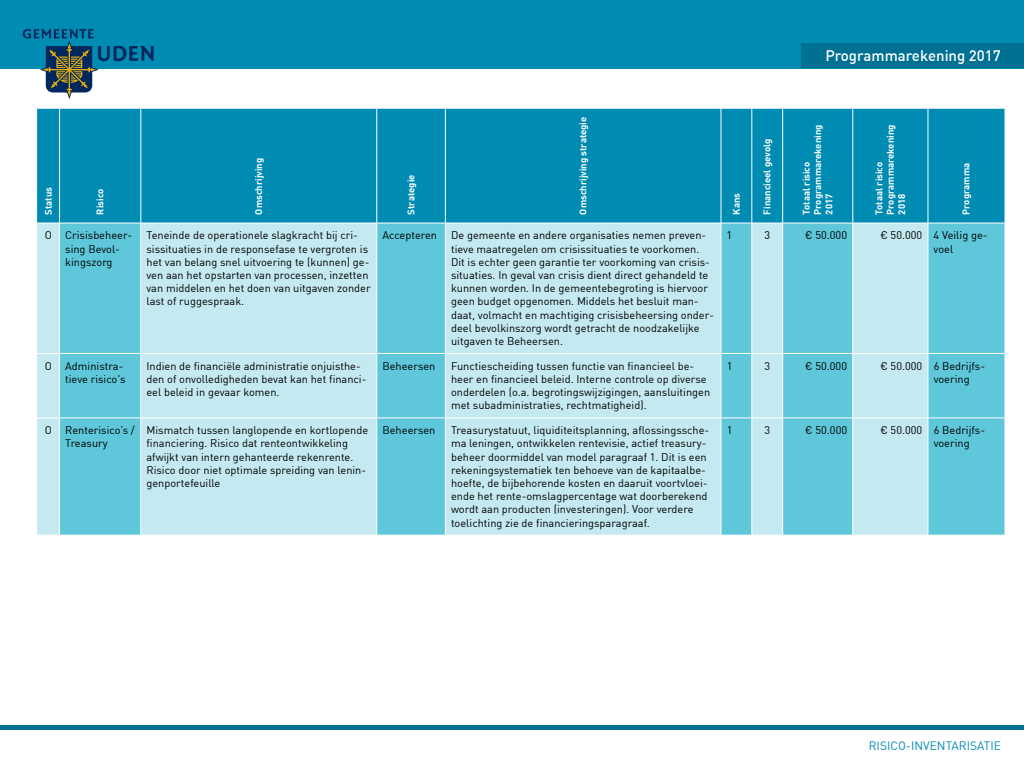
<style>
.page{position:relative;width:1024px;height:768px;background:#fff}
.page>*{position:absolute;margin:0;border:0;box-sizing:border-box;transform-origin:0 0}
.t1{font:500 15px "DIN";color:#fff}
.t2{font:12px "DIN";color:#008bb3}
.t3{font:11px/13.2px "DIN";color:#000}
.t4{font:700 9.5px/11.4px "DIN";color:#fff}
</style>
<div class="page">
<hr style="left:0;top:726px;width:1024px;height:4px;background:#007093">
<div style="left:0;top:0;width:1024px;height:68px;background:#008bb3"></div>
<div style="left:801px;top:43px;width:223px;height:25px;background:#007093"></div>
<svg style="left:23px;top:29px;width:131px;height:70px"></svg>
<div style="left:37px;top:109px;width:968px;height:114px;background:#008bb3"></div>
<div style="left:37px;top:224px;width:22px;height:311px;background:#c5e9f0"></div>
<svg style="left:60px;top:224px;width:945px;height:311px;background:#9fdce7"></svg>
<div style="left:854px;top:224px;width:74px;height:311px;background:#c5e9f0"></div>
<hr style="left:141px;top:223px;width:1px;height:130px;background:#fff">
<hr style="left:377px;top:223px;width:1px;height:130px;background:#fff">
<hr style="left:445px;top:223px;width:1px;height:130px;background:#fff">
<hr style="left:721px;top:223px;width:1px;height:130px;background:#fff">
<hr style="left:752px;top:223px;width:1px;height:130px;background:#fff">
<hr style="left:782px;top:223px;width:1px;height:130px;background:#fff">
<hr style="left:141px;top:354px;width:1px;height:64px;background:#fff">
<hr style="left:377px;top:354px;width:1px;height:64px;background:#fff">
<hr style="left:445px;top:354px;width:1px;height:64px;background:#fff">
<hr style="left:721px;top:354px;width:1px;height:64px;background:#fff">
<hr style="left:752px;top:354px;width:1px;height:64px;background:#fff">
<hr style="left:782px;top:354px;width:1px;height:64px;background:#fff">
<hr style="left:141px;top:418px;width:1px;height:117px;background:#fff">
<hr style="left:377px;top:418px;width:1px;height:117px;background:#fff">
<hr style="left:445px;top:418px;width:1px;height:117px;background:#fff">
<hr style="left:721px;top:418px;width:1px;height:117px;background:#fff">
<hr style="left:752px;top:418px;width:1px;height:117px;background:#fff">
<hr style="left:782px;top:418px;width:1px;height:117px;background:#fff">
<hr style="left:59px;top:108px;width:1px;height:115px;background:#fff">
<hr style="left:141px;top:108px;width:1px;height:115px;background:#fff">
<hr style="left:377px;top:108px;width:1px;height:115px;background:#fff">
<hr style="left:445px;top:108px;width:1px;height:115px;background:#fff">
<hr style="left:721px;top:108px;width:1px;height:115px;background:#fff">
<hr style="left:752px;top:108px;width:1px;height:115px;background:#fff">
<hr style="left:782px;top:108px;width:1px;height:115px;background:#fff">
<hr style="left:853px;top:108px;width:1px;height:115px;background:#fff">
<hr style="left:928px;top:108px;width:1px;height:115px;background:#fff">
<svg style="left:37px;top:108px;width:23px;height:1px"></svg>
<svg style="left:37px;top:223px;width:23px;height:1px"></svg>
<svg style="left:37px;top:353px;width:23px;height:1px"></svg>
<svg style="left:37px;top:418px;width:23px;height:1px"></svg>
<hr style="left:60px;top:353px;width:81px;height:1px;background:#fff">
<hr style="left:60px;top:418px;width:81px;height:1px;background:#fff">
<hr style="left:141px;top:353px;width:236px;height:1px;background:#fff">
<hr style="left:141px;top:418px;width:236px;height:1px;background:#fff">
<hr style="left:377px;top:353px;width:68px;height:1px;background:#fff">
<hr style="left:377px;top:418px;width:68px;height:1px;background:#fff">
<hr style="left:445px;top:353px;width:276px;height:1px;background:#fff">
<hr style="left:445px;top:418px;width:276px;height:1px;background:#fff">
<hr style="left:721px;top:353px;width:31px;height:1px;background:#fff">
<hr style="left:721px;top:418px;width:31px;height:1px;background:#fff">
<hr style="left:752px;top:353px;width:31px;height:1px;background:#fff">
<hr style="left:752px;top:418px;width:31px;height:1px;background:#fff">
<hr style="left:783px;top:353px;width:70px;height:1px;background:#fff">
<hr style="left:783px;top:418px;width:70px;height:1px;background:#fff">
<hr style="left:928px;top:353px;width:77px;height:1px;background:#fff">
<hr style="left:928px;top:418px;width:77px;height:1px;background:#fff">
<hr style="left:853px;top:223px;width:1px;height:130px;background:#fff">
<hr style="left:928px;top:223px;width:1px;height:130px;background:#fff">
<hr style="left:853px;top:354px;width:1px;height:64px;background:#fff">
<hr style="left:928px;top:354px;width:1px;height:64px;background:#fff">
<hr style="left:853px;top:418px;width:1px;height:117px;background:#fff">
<hr style="left:928px;top:418px;width:1px;height:117px;background:#fff">
<hr style="left:853px;top:353px;width:75px;height:1px;background:#fff">
<hr style="left:853px;top:418px;width:75px;height:1px;background:#fff">
<p class="t4" style="left:42px;top:215px;width:29px;rotate:-90deg">Status</p>
<p class="t4" style="left:94px;top:215px;width:27px;rotate:-90deg">Risico</p>
<p class="t4" style="left:253px;top:215px;width:58px;rotate:-90deg">Omschrijving</p>
<p class="t4" style="left:405px;top:215px;width:41px;rotate:-90deg">Strategie</p>
<p class="t4" style="left:577px;top:215px;width:99px;rotate:-90deg">Omschrijving strategie</p>
<p class="t4" style="left:730px;top:215px;width:23px;rotate:-90deg">Kans</p>
<p class="t4" style="left:761px;top:215px;width:77px;rotate:-90deg">Financieel gevolg</p>
<h1 class="t1" style="left:825px;top:46px;width:177px">Programmarekening 2017</h1>
<p class="t4" style="left:800px;top:215px;width:91px;rotate:-90deg">Totaal risico<br>Programmarekening<br>2017</p>
<p class="t4" style="left:873px;top:215px;width:91px;rotate:-90deg">Totaal risico<br>Programmarekening<br>2018</p>
<p class="t4" style="left:960px;top:215px;width:53px;rotate:-90deg">Programma</p>
<p class="t3" style="left:65px;top:229px;width:69px;text-indent:-20px">O Crisisbeheer&shy;sing Bevol&shy;kingszorg</p>
<p class="t3" style="left:146px;top:229px;width:226px">Teneinde de operationele slagkracht bij cri&shy;sissituaties in de responsefase te vergroten is het van belang snel uitvoering te (kunnen) ge&shy;ven aan het opstarten van processen, inzetten van middelen en het doen van uitgaven zonder last of ruggespraak.</p>
<p class="t3" style="left:382px;top:229px;width:56px">Accepteren</p>
<p class="t3" style="left:451px;top:229px;width:265px">De gemeente en andere organisaties nemen preven&shy;tieve maatregelen om crisissituaties te voorkomen.<br>Dit is echter geen garantie ter voorkoming van crisis&shy;situaties. In geval van crisis dient direct gehandeld te kunnen worden. In de gemeentebegroting is hiervoor geen budget opgenomen. Middels het besluit man&shy;daat, volmacht en machtiging crisisbeheersing onder&shy;deel bevolkinszorg wordt getracht de noodzakelijke uitgaven te Beheersen.</p>
<p class="t3" style="left:727px;top:229px;width:7px">1</p>
<p class="t3" style="left:764px;top:229px;width:7px">3</p>
<p class="t3" style="left:805px;top:229px;width:43px">€ 50.000</p>
<p class="t3" style="left:934px;top:229px;width:55px;text-indent:-53px">€ 50.000 4 Veilig ge&shy;voel</p>
<p class="t3" style="left:45px;top:359px;width:82px;text-align:right">O Administra&shy;tieve risico's</p>
<p class="t3" style="left:146px;top:359px;width:221px">Indien de financiële administratie onjuisthe&shy;den of onvolledigheden bevat kan het financi&shy;eel beleid in gevaar komen.</p>
<p class="t3" style="left:382px;top:359px;width:55px">Beheersen</p>
<p class="t3" style="left:451px;top:359px;width:261px">Functiescheiding tussen functie van financieel be&shy;heer en financieel beleid. Interne controle op diverse onderdelen (o.a. begrotingswijzigingen, aansluitingen met subadministraties, rechtmatigheid).</p>
<p class="t3" style="left:727px;top:359px;width:7px">1</p>
<p class="t3" style="left:764px;top:359px;width:7px">3</p>
<p class="t3" style="left:805px;top:359px;width:43px">€ 50.000</p>
<p class="t3" style="left:934px;top:359px;width:53px;text-indent:-53px">€ 50.000 6 Bedrijfs&shy;voering</p>
<p class="t3" style="left:65px;top:423px;width:71px;text-indent:-20px">O Renterisico’s /<br>Treasury</p>
<p class="t3" style="left:147px;top:423px;width:223px">Mismatch tussen langlopende en kortlopende financiering. Risico dat renteontwikkeling afwijkt van intern gehanteerde rekenrente.<br>Risico door niet optimale spreiding van lenin&shy;genportefeuille</p>
<p class="t3" style="left:382px;top:423px;width:55px">Beheersen</p>
<p class="t3" style="left:451px;top:423px;width:260px">Treasurystatuut, liquiditeitsplanning, aflossingssche&shy;ma leningen, ontwikkelen rentevisie, actief treasury&shy;beheer doormiddel van model paragraaf 1. Dit is een rekeningsystematiek ten behoeve van de kapitaalbe&shy;hoefte, de bijbehorende kosten en daaruit voortvloei&shy;ende het rente-omslagpercentage wat doorberekend wordt aan producten (investeringen). Voor verdere toelichting zie de financieringsparagraaf.</p>
<p class="t3" style="left:727px;top:423px;width:7px">1</p>
<p class="t3" style="left:764px;top:423px;width:7px">3</p>
<p class="t3" style="left:805px;top:423px;width:43px">€ 50.000</p>
<p class="t3" style="left:934px;top:423px;width:53px;text-indent:-53px">€ 50.000 6 Bedrijfs&shy;voering</p>
<p class="t2" style="left:869px;top:739px;width:134px">RISICO-INVENTARISATIE</p>
</div>
